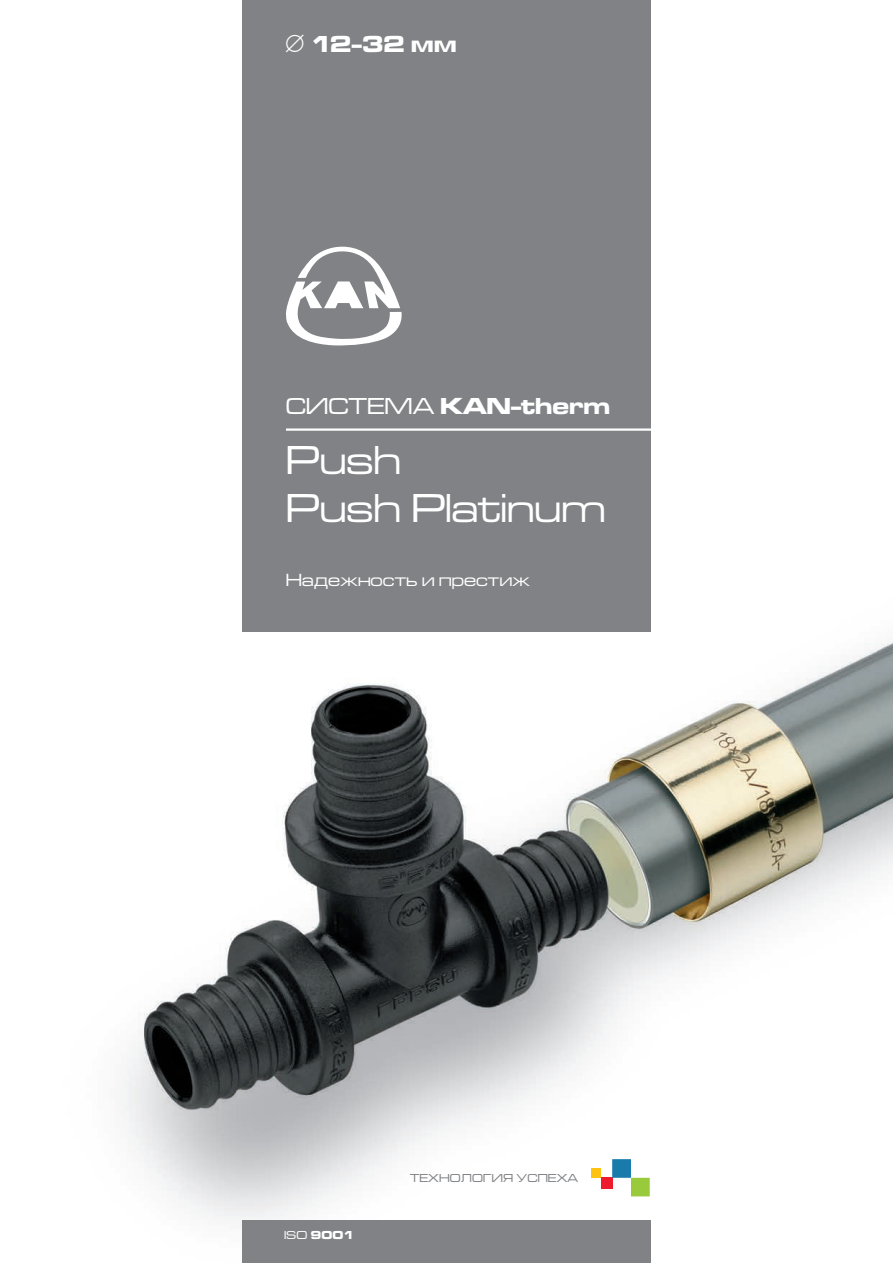
<style>
.page{position:relative;width:893px;height:1263px;background:#fff}
.page>*{position:absolute;margin:0;border:0;box-sizing:border-box;transform-origin:0 0}
.t1{font:42px/48px "Microgramma D Med Ext";color:#fff}
.t2{font:24px "Microgramma D Bol Ext";color:#fff}
.t3{font:18.3px "Microgramma D Med Ext";color:#fff}
.t4{font:12px "Microgramma D Med Ext";letter-spacing:.02em;color:#808285}
.t5{font:12px "Microgramma D Bol Ext";color:#fff}
.s1{font-family:"Swiss 721 Lt AT"}
.s2{font-family:"Microgramma D Med Ext"}
</style>
<div class="page">
<img style="left:121px;top:631px;width:772px;height:591px">
<div style="left:242px;top:1220px;width:409px;height:43px;background:#808285"></div>
<div style="left:242px;top:0;width:409px;height:631px;background:#808285"></div>
<svg style="left:286px;top:246px;width:116px;height:100px"></svg>
<div style="left:601px;top:1178px;width:11px;height:11px;background:#ee1b2d"></div>
<div style="left:592px;top:1168px;width:9px;height:10px;background:#fec210"></div>
<div style="left:631px;top:1178px;width:19px;height:18px;background:#99ca3b"></div>
<div style="left:612px;top:1159px;width:19px;height:19px;background:#187bab"></div>
<hr style="left:286px;top:428px;width:378px;height:3px;background:#fff">
<p class="t2" style="left:285px;top:27px;width:173px"><span class="s1">Ø</span> 12-32 мм</p>
<p class="t2" style="left:286px;top:390px;width:326px"><span class="s2">СИСТЕМА</span> KAN-therm</p>
<h1 class="t1" style="left:286px;top:435px;width:321px">Push<br>Push Platinum</h1>
<p class="t3" style="left:286px;top:569px;width:246px">Надежность и престиж</p>
<p class="t5" style="left:284px;top:1227px;width:71px"><span class="s2">ISO</span> 9001</p>
<p class="t4" style="left:410px;top:1170px;width:170px">ТЕХНОЛОГИЯ УСПЕХА</p>
</div>
